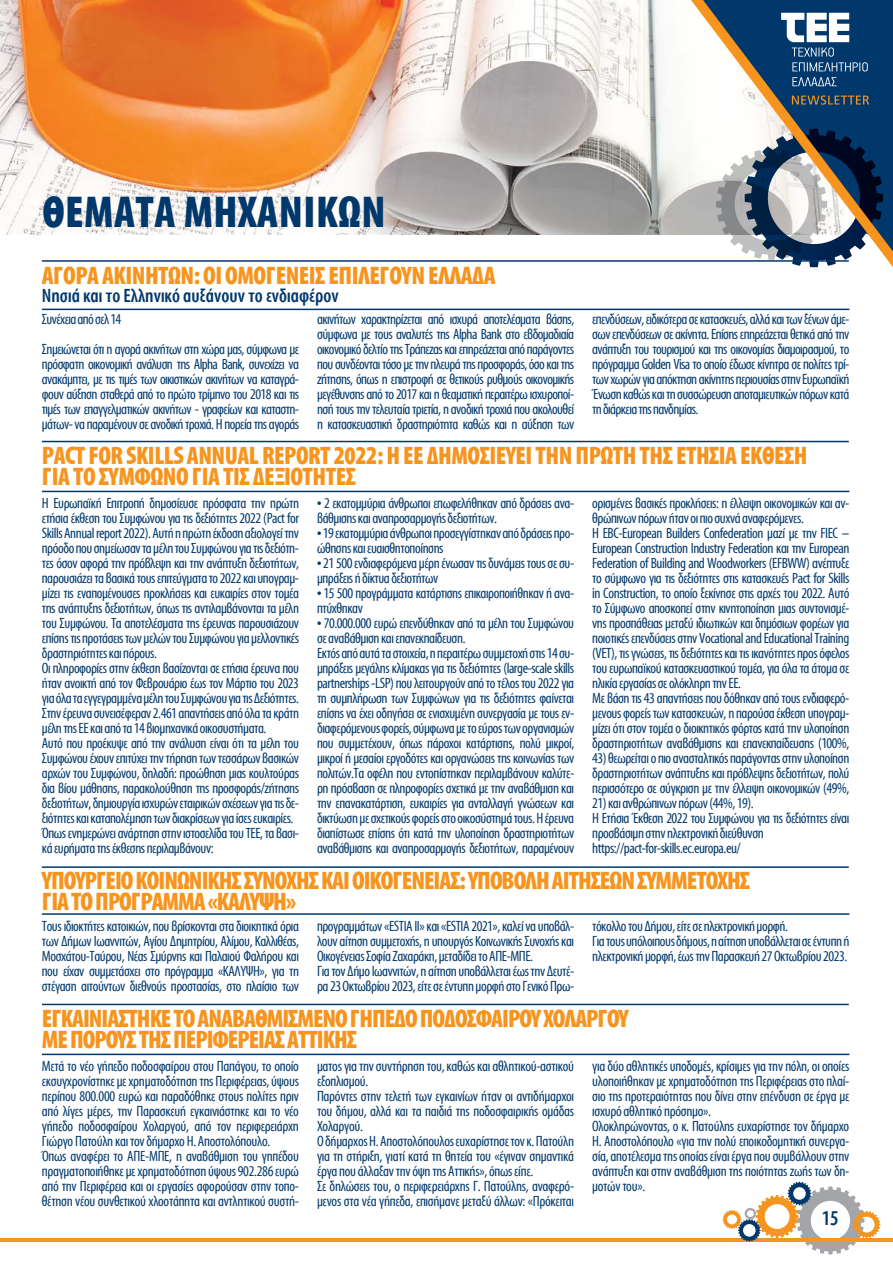
<style>
.page{position:relative;width:893px;height:1263px;background:#fff}
.page>*{position:absolute;margin:0;border:0;box-sizing:border-box;transform-origin:0 0}
.t1{font:700 45px "Myriad Condensed Greek";letter-spacing:.01em;color:#00386c}
.t2{font:700 25.5px/21px "Myriad Condensed Greek";letter-spacing:-.04em;color:#f7941e}
.t3{font:700 25.5px/21px "Myriad Condensed Greek";letter-spacing:-.02em;color:#f7941e}
.t4{font:500 21px "Myriad Condensed Greek";color:#00386c}
.t5{font:500 19.5px "Myriad Condensed Greek";color:#00386c}
.t6{font:15px/15px "Myriad Condensed Greek";letter-spacing:-.03em;color:#00386c}
</style>
<div class="page">
<hr style="left:0;top:1238px;width:893px;height:3px;background:#f7941e">
<svg style="left:723px;top:1182px;width:157px;height:72px"></svg>
<img style="left:0;top:0;width:691px;height:234px">
<svg style="left:691px;top:0;width:202px;height:267px"></svg>
<svg style="left:792px;top:95px;width:77px;height:10px"></svg>
<svg style="left:781px;top:13px;width:87px;height:58px"></svg>
<svg style="left:792px;top:77px;width:45px;height:9px"></svg>
<hr style="left:42px;top:309px;width:807px;height:1px;background:#00386c">
<hr style="left:42px;top:491px;width:807px;height:1px;background:#00386c">
<hr style="left:42px;top:913px;width:807px;height:2px;background:#00386c">
<hr style="left:42px;top:1054px;width:807px;height:1px;background:#00386c">
<hr style="left:42px;top:260px;width:807px;height:2px;background:#00386c">
<hr style="left:42px;top:441px;width:807px;height:1px;background:#00386c">
<hr style="left:42px;top:866px;width:807px;height:2px;background:#00386c">
<hr style="left:42px;top:1004px;width:807px;height:1px;background:#00386c">
<h1 class="t1" style="left:43px;top:189px;width:345px">ΘΕΜΑΤΑ ΜΗΧΑΝΙΚΩΝ</h1>
<h2 class="t3" style="left:42px;top:266px;width:455px">ΑΓΟΡΑ ΑΚΙΝΗΤΩΝ: ΟΙ ΟΜΟΓΕΝΕΙΣ ΕΠΙΛΕΓΟΥΝ ΕΛΛΑΔΑ</h2>
<h3 class="t5" style="left:42px;top:286px;width:298px">Νησιά και το Ελληνικό αυξάνουν το ενδιαφέρον</h3>
<p class="t6" style="left:42px;top:305px;width:259px;line-height:30px">Συνέχεια από σελ 14<br>Σημειώνεται ότι η αγορά ακινήτων στη χώρα μας, σύμφωνα με</p>
<p class="t6" style="left:42px;top:358px;width:259px;text-align:justify">πρόσφατη οικονομική ανάλυση της Alpha Bank, συνεχίζει να ανακάμπτει, με τις τιμές των οικιστικών ακινήτων να καταγρά&shy;φουν αύξηση σταθερά από το πρώτο τρίμηνο του 2018 και τις τιμές των επαγγελματικών ακινήτων - γραφείων και καταστη&shy;μάτων- να παραμένουν σε ανοδική τροχιά. Η πορεία της αγοράς</p>
<p class="t6" style="left:317px;top:313px;width:259px;text-align:justify">ακινήτων χαρακτηρίζεται από ισχυρά αποτελέσματα βάσης, σύμφωνα με τους αναλυτές της Alpha Bank στο εβδομαδιαία οικονομικό δελτίο της Τράπεζας και επηρεάζεται από παράγοντες που συνδέονται τόσο με την πλευρά της προσφοράς, όσο και της ζήτησης, όπως η επιστροφή σε θετικούς ρυθμούς οικονομικής μεγέθυνσης από το 2017 και η θεαματική περαιτέρω ισχυροποί&shy;ησή τους την τελευταία τριετία, η ανοδική τροχιά που ακολουθεί η κατασκευαστική δραστηριότητα καθώς και η αύξηση των</p>
<p class="t6" style="left:592px;top:313px;width:259px;text-align:justify">επενδύσεων, ειδικότερα σε κατασκευές, αλλά και των ξένων άμε&shy;σων επενδύσεων σε ακίνητα. Επίσης επηρεάζεται θετικά από την ανάπτυξη του τουρισμού και της οικονομίας διαμοιρασμού, το πρόγραμμα Golden Visa το οποίο έδωσε κίνητρα σε πολίτες τρί&shy;των χωρών για απόκτηση ακίνητης περιουσίας στην Ευρωπαϊκή Ένωση καθώς και τη συσσώρευση αποταμιευτικών πόρων κατά τη διάρκεια της πανδημίας.</p>
<h2 class="t3" style="left:42px;top:446px;width:767px">PACT FOR SKILLS ANNUAL REPORT 2022: Η ΕΕ ΔΗΜΟΣΙΕΥΕΙ ΤΗΝ ΠΡΩΤΗ ΤΗΣ ΕΤΗΣΙΑ ΕΚΘΕΣΗ<br>ΓΙΑ ΤΟ ΣΥΜΦΩΝΟ ΓΙΑ ΤΙΣ ΔΕΞΙΟΤΗΤΕΣ</h2>
<p class="t6" style="left:42px;top:496px;width:259px">Η Ευρωπαϊκή Επιτροπή δημοσίευσε πρόσφατα την πρώτη ετήσια έκθεση του Συμφώνου για τις δεξιότητες 2022 (Pact for Skills Annual report 2022). Αυτή η πρώτη έκδοση αξιολογεί την πρόοδο που σημείωσαν τα μέλη του Συμφώνου για τις δεξιότη&shy;τες όσον αφορά την πρόβλεψη και την ανάπτυξη δεξιοτήτων, παρουσιάζει τα βασικά τους επιτεύγματα το 2022 και υπογραμ&shy;μίζει τις εναπομένουσες προκλήσεις και ευκαιρίες στον τομέα της ανάπτυξης δεξιοτήτων, όπως τις αντιλαμβάνονται τα μέλη του Συμφώνου. Τα αποτελέσματα της έρευνας παρουσιάζουν επίσης τις προτάσεις των μελών του Συμφώνου για μελλοντικές δραστηριότητες και πόρους.<br>Οι πληροφορίες στην έκθεση βασίζονται σε ετήσια έρευνα που ήταν ανοικτή από τον Φεβρουάριο έως τον Μάρτιο του 2023 για όλα τα εγγεγραμμένα μέλη του Συμφώνου για τις Δεξιότητες.<br>Στην έρευνα συνεισέφεραν 2.461 απαντήσεις από όλα τα κράτη μέλη της ΕΕ και από τα 14 βιομηχανικά οικοσυστήματα.<br>Αυτό που προέκυψε από την ανάλυση είναι ότι τα μέλη του Συμφώνου έχουν επιτύχει την τήρηση των τεσσάρων βασικών αρχών του Συμφώνου, δηλαδή: προώθηση μιας κουλτούρας δια βίου μάθησης, παρακολούθηση της προσφοράς/ζήτησης δεξιοτήτων, δημιουργία ισχυρών εταιρικών σχέσεων για τις δε&shy;ξιότητες και καταπολέμηση των διακρίσεων για ίσες ευκαιρίες.<br>Όπως ενημερώνει ανάρτηση στην ιστοσελίδα του ΤΕΕ, τα βασι&shy;κά ευρήματα της έκθεσης περιλαμβάνουν:</p>
<p class="t6" style="left:317px;top:496px;width:259px">• 2 εκατομμύρια άνθρωποι επωφελήθηκαν από δράσεις ανα&shy;βάθμισης και αναπροσαρμογής δεξιοτήτων.</p>
<p class="t6" style="left:317px;top:526px;width:259px">• 19 εκατομμύρια άνθρωποι προσεγγίστηκαν από δράσεις προ&shy;ώθησης και ευαισθητοποίησης</p>
<p class="t6" style="left:317px;top:556px;width:259px">• 21 500 ενδιαφερόμενα μέρη ένωσαν τις δυνάμεις τους σε συ&shy;μπράξεις ή δίκτυα δεξιοτήτων</p>
<p class="t6" style="left:317px;top:586px;width:259px">• 15 500 προγράμματα κατάρτισης επικαιροποιήθηκαν ή ανα&shy;πτύχθηκαν</p>
<p class="t6" style="left:317px;top:616px;width:259px">• 70.000.000 ευρώ επενδύθηκαν από τα μέλη του Συμφώνου σε αναβάθμιση και επανεκπαίδευση.<br>Εκτός από αυτά τα στοιχεία, η περαιτέρω συμμετοχή στις 14 συ&shy;μπράξεις μεγάλης κλίμακας για τις δεξιότητες (large-scale skills partnerships -LSP) που λειτουργούν από το τέλος του 2022 για τη συμπλήρωση των Συμφώνων για τις δεξιότητες φαίνεται επίσης να έχει οδηγήσει σε ενισχυμένη συνεργασία με τους εν&shy;διαφερόμενους φορείς, σύμφωνα με το εύρος των οργανισμών που συμμετέχουν, όπως πάροχοι κατάρτισης, πολύ μικροί, μικροί ή μεσαίοι εργοδότες και οργανώσεις της κοινωνίας των πολιτών.Τα οφέλη που εντοπίστηκαν περιλαμβάνουν καλύτε&shy;ρη πρόσβαση σε πληροφορίες σχετικά με την αναβάθμιση και την επανακατάρτιση, ευκαιρίες για ανταλλαγή γνώσεων και δικτύωση με σχετικούς φορείς στο οικοσύστημά τους. Η έρευνα διαπίστωσε επίσης ότι κατά την υλοποίηση δραστηριοτήτων αναβάθμισης και αναπροσαρμογής δεξιοτήτων, παραμένουν</p>
<p class="t6" style="left:592px;top:496px;width:259px">ορισμένες βασικές προκλήσεις: η έλλειψη οικονομικών και αν&shy;θρώπινων πόρων ήταν οι πιο συχνά αναφερόμενες.<br>Η EBC-European Builders Confederation μαζί με την FIEC – European Construction Industry Federation και την European Federation of Building and Woodworkers (EFBWW) ανέπτυξε το σύμφωνο για τις δεξιότητες στις κατασκευές Pact for Skills in Construction, το οποίο ξεκίνησε στις αρχές του 2022. Αυτό το Σύμφωνο αποσκοπεί στην κινητοποίηση μιας συντονισμέ&shy;νης προσπάθειας μεταξύ ιδιωτικών και δημόσιων φορέων για ποιοτικές επενδύσεις στην Vocational and Educational Training (VET), τις γνώσεις, τις δεξιότητες και τις ικανότητες προς όφελος του ευρωπαϊκού κατασκευαστικού τομέα, για όλα τα άτομα σε ηλικία εργασίας σε ολόκληρη την ΕΕ.<br>Με βάση τις 43 απαντήσεις που δόθηκαν από τους ενδιαφερό&shy;μενους φορείς των κατασκευών, η παρούσα έκθεση υπογραμ&shy;μίζει ότι στον τομέα ο διοικητικός φόρτος κατά την υλοποίηση δραστηριοτήτων αναβάθμισης και επανεκπαίδευσης (100%,</p>
<p class="t6" style="left:592px;top:751px;width:259px;text-align:justify">43) θεωρείται ο πιο ανασταλτικός παράγοντας στην υλοποίηση δραστηριοτήτων ανάπτυξης και πρόβλεψης δεξιοτήτων, πολύ περισσότερο σε σύγκριση με την έλλειψη οικονομικών (49%,</p>
<p class="t6" style="left:592px;top:796px;width:259px">21) και ανθρώπινων πόρων (44%, 19).<br>Η Ετήσια Έκθεση 2022 του Συμφώνου για τις δεξιότητες είναι προσβάσιμη στην ηλεκτρονική διεύθυνση https://pact-for-skills.ec.europa.eu/</p>
<h2 class="t2" style="left:42px;top:870px;width:709px">ΥΠΟΥΡΓΕΙΟ ΚΟΙΝΩΝΙΚΗΣ ΣΥΝΟΧΗΣ ΚΑΙ ΟΙΚΟΓΕΝΕΙΑΣ: ΥΠΟΒΟΛΗ ΑΙΤΗΣΕΩΝ ΣΥΜΜΕΤΟΧΗΣ<br>ΓΙΑ ΤΟ ΠΡΟΓΡΑΜΜΑ «ΚΑΛΥΨΗ»</h2>
<p class="t6" style="left:42px;top:919px;width:259px;text-align:justify">Τους ιδιοκτήτες κατοικιών, που βρίσκονται στα διοικητικά όρια των Δήμων Ιωαννιτών, Αγίου Δημητρίου, Αλίμου, Καλλιθέας, Μοσχάτου-Ταύρου, Νέας Σμύρνης και Παλαιού Φαλήρου και που είχαν συμμετάσχει στο πρόγραμμα «ΚΑΛΥΨΗ», για τη στέγαση αιτούντων διεθνούς προστασίας, στο πλαίσιο των</p>
<p class="t6" style="left:317px;top:919px;width:259px">προγραμμάτων «ESTIA II» και «ESTIA 2021», καλεί να υποβάλ&shy;λουν αίτηση συμμετοχής, η υπουργός Κοινωνικής Συνοχής και Οικογένειας Σοφία Ζαχαράκη, μεταδίδει το ΑΠΕ-ΜΠΕ.<br>Για τον Δήμο Ιωαννιτών, η αίτηση υποβάλλεται έως την Δευτέ&shy;ρα 23 Οκτωβρίου 2023, είτε σε έντυπη μορφή στο Γενικό Πρω-</p>
<p class="t6" style="left:592px;top:919px;width:259px">τόκολλο του Δήμου, είτε σε ηλεκτρονική μορφή.<br>Για τους υπόλοιπους δήμους, η αίτηση υποβάλλεται σε έντυπη ή ηλεκτρονική μορφή, έως την Παρασκευή 27 Οκτωβρίου 2023.</p>
<h2 class="t2" style="left:42px;top:1009px;width:589px">ΕΓΚΑΙΝΙΑΣΤΗΚΕ ΤΟ ΑΝΑΒΑΘΜΙΣΜΕΝΟ ΓΗΠΕΔΟ ΠΟΔΟΣΦΑΙΡΟΥ ΧΟΛΑΡΓΟΥ<br>ΜΕ ΠΟΡΟΥΣ ΤΗΣ ΠΕΡΙΦΕΡΕΙΑΣ ΑΤΤΙΚΗΣ</h2>
<p class="t6" style="left:42px;top:1059px;width:259px">Μετά το νέο γήπεδο ποδοσφαίρου στου Παπάγου, το οποίο εκσυγχρονίστηκε με χρηματοδότηση της Περιφέρειας, ύψους περίπου 800.000 ευρώ και παραδόθηκε στους πολίτες πριν από λίγες μέρες, την Παρασκευή εγκαινιάστηκε και το νέο γήπεδο ποδοσφαίρου Χολαργού, από τον περιφερειάρχη Γιώργο Πατούλη και τον δήμαρχο Η. Αποστολόπουλο.<br>Όπως αναφέρει το ΑΠΕ-ΜΠΕ, η αναβάθμιση του γηπέδου πραγματοποιήθηκε με χρηματοδότηση ύψους 902.286 ευρώ από την Περιφέρεια και οι εργασίες αφορούσαν στην τοπο&shy;θέτηση νέου συνθετικού χλοοτάπητα και αντλητικού συστή-</p>
<p class="t6" style="left:317px;top:1059px;width:259px">ματος για την συντήρηση του, καθώς και αθλητικού-αστικού εξοπλισμού.<br>Παρόντες στην τελετή των εγκαινίων ήταν οι αντιδήμαρχοι του δήμου, αλλά και τα παιδιά της ποδοσφαιρικής ομάδας Χολαργού.<br>Ο δήμαρχος Η. Αποστολόπουλος ευχαρίστησε τον κ. Πατούλη για τη στήριξη, γιατί κατά τη θητεία του «έγιναν σημαντικά έργα που άλλαξαν την όψη της Αττικής», όπως είπε.<br>Σε δηλώσεις του, ο περιφερειάρχης Γ. Πατούλης, αναφερό&shy;μενος στα νέα γήπεδα, επισήμανε μεταξύ άλλων: «Πρόκειται</p>
<p class="t6" style="left:592px;top:1059px;width:259px">για δύο αθλητικές υποδομές, κρίσιμες για την πόλη, οι οποίες υλοποιήθηκαν με χρηματοδότηση της Περιφέρειας στο πλαί&shy;σιο της προτεραιότητας που δίνει στην επένδυση σε έργα με ισχυρό αθλητικό πρόσημο».<br>Ολοκληρώνοντας, ο κ. Πατούλης ευχαρίστησε τον δήμαρχο Η. Αποστολόπουλο «για την πολύ εποικοδομητική συνεργα&shy;σία, αποτέλεσμα της οποίας είναι έργα που συμβάλλουν στην ανάπτυξη και στην αναβάθμιση της ποιότητας ζωής των δη&shy;μοτών του».</p>
<h3 class="t4" style="left:822px;top:1208px;width:19px">15</h3>
</div>
